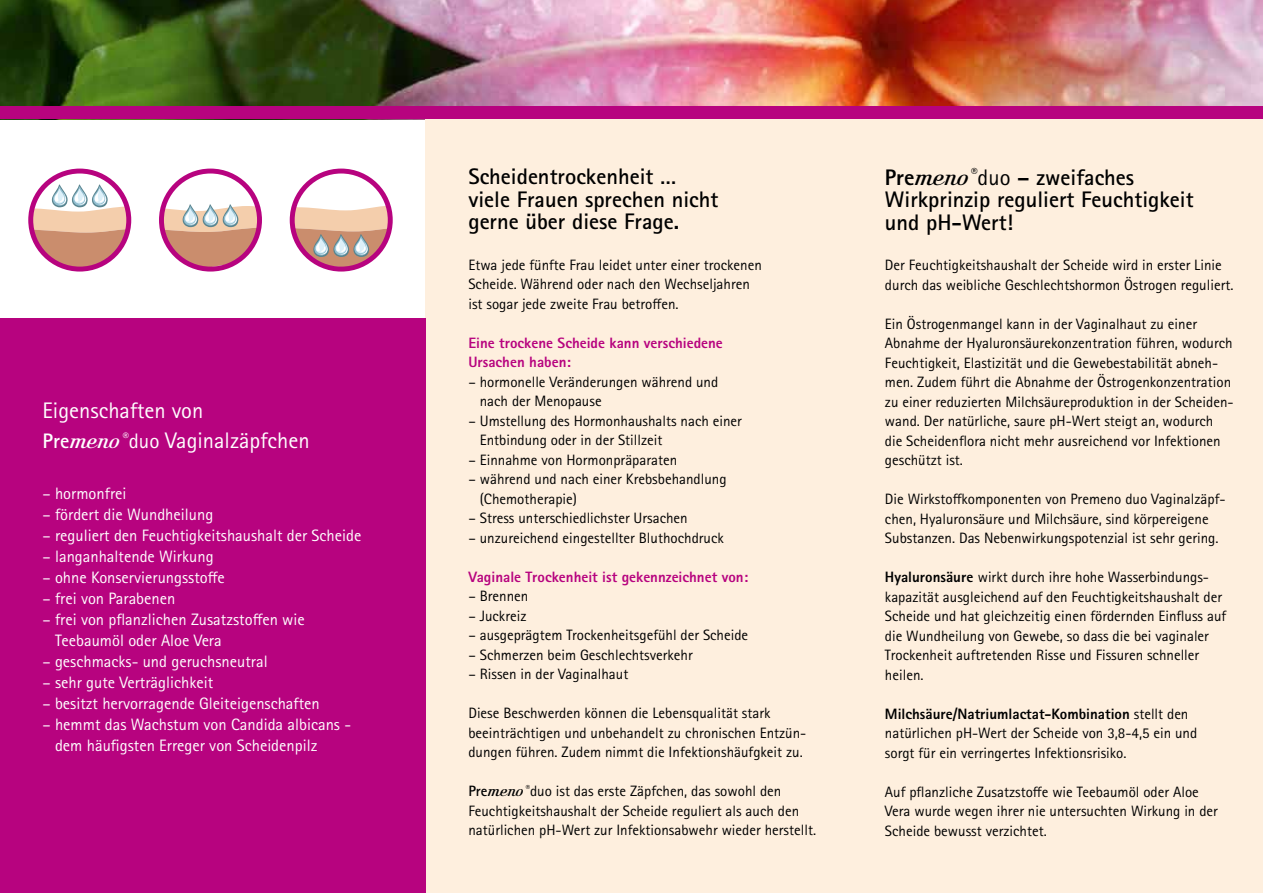
<style>
.page{position:relative;width:1263px;height:893px;background:#fff}
.page>*{position:absolute;margin:0;border:0;box-sizing:border-box;transform-origin:0 0}
.t1{font:700 22.5px/22.5px "Rotis Sans Serif Pro";color:#000}
.t2{font:22.5px/30px "Rotis Sans Serif Pro";color:#fff}
.t3{font:16.5px/21px "Rotis Sans Serif Pro";color:#fff}
.t4{font:15px/19.5px "Rotis Sans Serif Pro";color:#000}
.t5{font:800 15px/19.5px "Rotis Sans Serif Pro";color:#b7037f}
.s1{font-weight:700;font-size:21px}
.s2{font-family:"Kursivschrift Liegend";font-size:21px}
.s3{font-size:21px}
.s4{font-weight:700}
.s5{font-family:"Kursivschrift Liegend"}
.s6{font-weight:800}
.s7{font-family:"Kursivschrift Liegend";font-weight:400}
.s8{font-weight:400}
</style>
<div class="page">
<img style="left:0;top:0;width:1263px;height:106px">
<div style="left:425px;top:106px;width:838px;height:787px;background:#feefde"></div>
<div style="left:0;top:106px;width:1263px;height:13px;background:#b7037f"></div>
<div style="left:0;top:319px;width:425px;height:574px;background:#b7037f"></div>
<svg style="left:31px;top:171px;width:98px;height:98px"></svg>
<div style="left:28px;top:169px;width:103px;height:103px;border:5px solid #b7037f;border-radius:50%"></div>
<svg style="left:31px;top:183px;width:98px;height:86px"></svg>
<div style="left:159px;top:169px;width:103px;height:103px;border:5px solid #b7037f;border-radius:50%"></div>
<svg style="left:161px;top:203px;width:98px;height:65px"></svg>
<div style="left:290px;top:169px;width:103px;height:103px;border:5px solid #b7037f;border-radius:50%"></div>
<svg style="left:292px;top:206px;width:98px;height:61px;background:#d9aaa4"></svg>
<h1 class="t2" style="left:43px;top:395px;width:269px">Eigenschaften von<br><span class="s1">Pre</span><span class="s2">meno</span> <sup>®</sup><span class="s3">duo</span> Vaginalzäpfchen</h1>
<p class="t3" style="left:43px;top:483px;width:86px">– hormonfrei</p>
<p class="t3" style="left:43px;top:504px;width:172px">– fördert die Wundheilung</p>
<p class="t3" style="left:43px;top:525px;width:320px">– reguliert den Feuchtigkeitshaushalt der Scheide</p>
<p class="t3" style="left:43px;top:546px;width:173px">– langanhaltende Wirkung</p>
<p class="t3" style="left:43px;top:567px;width:184px">– ohne Konservierungsstoffe</p>
<p class="t3" style="left:43px;top:588px;width:134px">– frei von Parabenen</p>
<p class="t3" style="left:55px;top:609px;width:251px;text-indent:-13px">– frei von pflanzlichen Zusatzstoffen wie<br>Teebaumöl oder Aloe Vera</p>
<p class="t3" style="left:43px;top:651px;width:227px">– geschmacks- und geruchsneutral</p>
<p class="t3" style="left:43px;top:672px;width:172px">– sehr gute Verträglichkeit</p>
<p class="t3" style="left:43px;top:693px;width:279px">– besitzt hervorragende Gleiteigenschaften</p>
<p class="t3" style="left:55px;top:714px;width:297px;text-indent:-13px">– hemmt das Wachstum von Candida albicans - dem häufigsten Erreger von Scheidenpilz</p>
<h1 class="t1" style="left:468px;top:165px;width:251px">Scheidentrockenheit … viele Frauen sprechen nicht gerne über diese Frage.</h1>
<p class="t4" style="left:468px;top:255px;width:295px">Etwa jede fünfte Frau leidet unter einer trockenen<br>Scheide. Während oder nach den Wechseljahren ist sogar jede zweite Frau betroffen.</p>
<p class="t5" style="left:468px;top:333px;width:256px">Eine trockene Scheide kann verschiedene<br>Ursachen haben:</p>
<p class="t4" style="left:480px;top:372px;width:240px;text-indent:-11px">– hormonelle Veränderungen während und nach der Menopause</p>
<p class="t4" style="left:480px;top:411px;width:264px;text-indent:-11px">– Umstellung des Hormonhaushalts nach einer<br>Entbindung oder in der Stillzeit</p>
<p class="t4" style="left:468px;top:450px;width:210px">– Einnahme von Hormonpräparaten</p>
<p class="t4" style="left:480px;top:469px;width:248px;text-indent:-11px">– während und nach einer Krebsbehandlung (Chemotherapie)</p>
<p class="t4" style="left:468px;top:508px;width:221px">– Stress unterschiedlichster Ursachen</p>
<p class="t4" style="left:468px;top:528px;width:257px">– unzureichend eingestellter Bluthochdruck</p>
<p class="t5" style="left:468px;top:567px;width:281px">Vaginale Trockenheit ist gekennzeichnet von:</p>
<p class="t4" style="left:468px;top:586px;width:61px">– Brennen</p>
<p class="t4" style="left:468px;top:606px;width:60px">– Juckreiz</p>
<p class="t4" style="left:468px;top:625px;width:281px">– ausgeprägtem Trockenheitsgefühl der Scheide</p>
<p class="t4" style="left:468px;top:645px;width:226px">– Schmerzen beim Geschlechtsverkehr</p>
<p class="t4" style="left:468px;top:664px;width:161px">– Rissen in der Vaginalhaut</p>
<p class="t4" style="left:468px;top:703px;width:339px">Diese Beschwerden können die Lebensqualität stark beeinträchtigen und unbehandelt zu chronischen Entzün&shy;dungen führen. Zudem nimmt die Infektionshäufgkeit zu.</p>
<p class="t4" style="left:468px;top:781px;width:349px"><span class="s4">Pre</span><span class="s5">meno</span> <sup>®</sup>duo ist das erste Zäpfchen, das sowohl den<br>Feuchtigkeitshaushalt der Scheide reguliert als auch den natürlichen pH-Wert zur Infektionsabwehr wieder herstellt.</p>
<h1 class="t1" style="left:885px;top:166px;width:310px"><span class="s6">Pre</span><span class="s7">meno</span> <sup>®</sup><span class="s8">duo</span> – zweifaches<br>Wirkprinzip reguliert Feuchtigkeit und pH-Wert!</h1>
<p class="t4" style="left:885px;top:256px;width:350px">Der Feuchtigkeitshaushalt der Scheide wird in erster Linie durch das weibliche Geschlechtshormon Östrogen reguliert.</p>
<p class="t4" style="left:885px;top:314px;width:350px">Ein Östrogenmangel kann in der Vaginalhaut zu einer Abnahme der Hyaluronsäurekonzentration führen, wodurch Feuchtigkeit, Elastizität und die Gewebestabilität abneh&shy;men. Zudem führt die Abnahme der Östrogenkonzentration zu einer reduzierten Milchsäureproduktion in der Scheiden&shy;wand. Der natürliche, saure pH-Wert steigt an, wodurch die Scheidenflora nicht mehr ausreichend vor Infektionen geschützt ist.</p>
<p class="t4" style="left:885px;top:490px;width:342px">Die Wirkstoffkomponenten von Premeno duo Vaginalzäpf&shy;chen, Hyaluronsäure und Milchsäure, sind körpereigene<br>Substanzen. Das Nebenwirkungspotenzial ist sehr gering.</p>
<p class="t4" style="left:885px;top:568px;width:343px"><span class="s6">Hyaluronsäure</span> wirkt durch ihre hohe Wasserbindungs&shy;kapazität ausgleichend auf den Feuchtigkeitshaushalt der Scheide und hat gleichzeitig einen fördernden Einfluss auf die Wundheilung von Gewebe, so dass die bei vaginaler Trockenheit auftretenden Risse und Fissuren schneller heilen.</p>
<p class="t4" style="left:885px;top:704px;width:314px"><span class="s6">Milchsäure/Natriumlactat-Kombination</span> stellt den natürlichen pH-Wert der Scheide von 3,8-4,5 ein und sorgt für ein verringertes Infektionsrisiko.</p>
<p class="t4" style="left:885px;top:782px;width:334px">Auf pflanzliche Zusatzstoffe wie Teebaumöl oder Aloe<br>Vera wurde wegen ihrer nie untersuchten Wirkung in der<br>Scheide bewusst verzichtet.</p>
</div>
